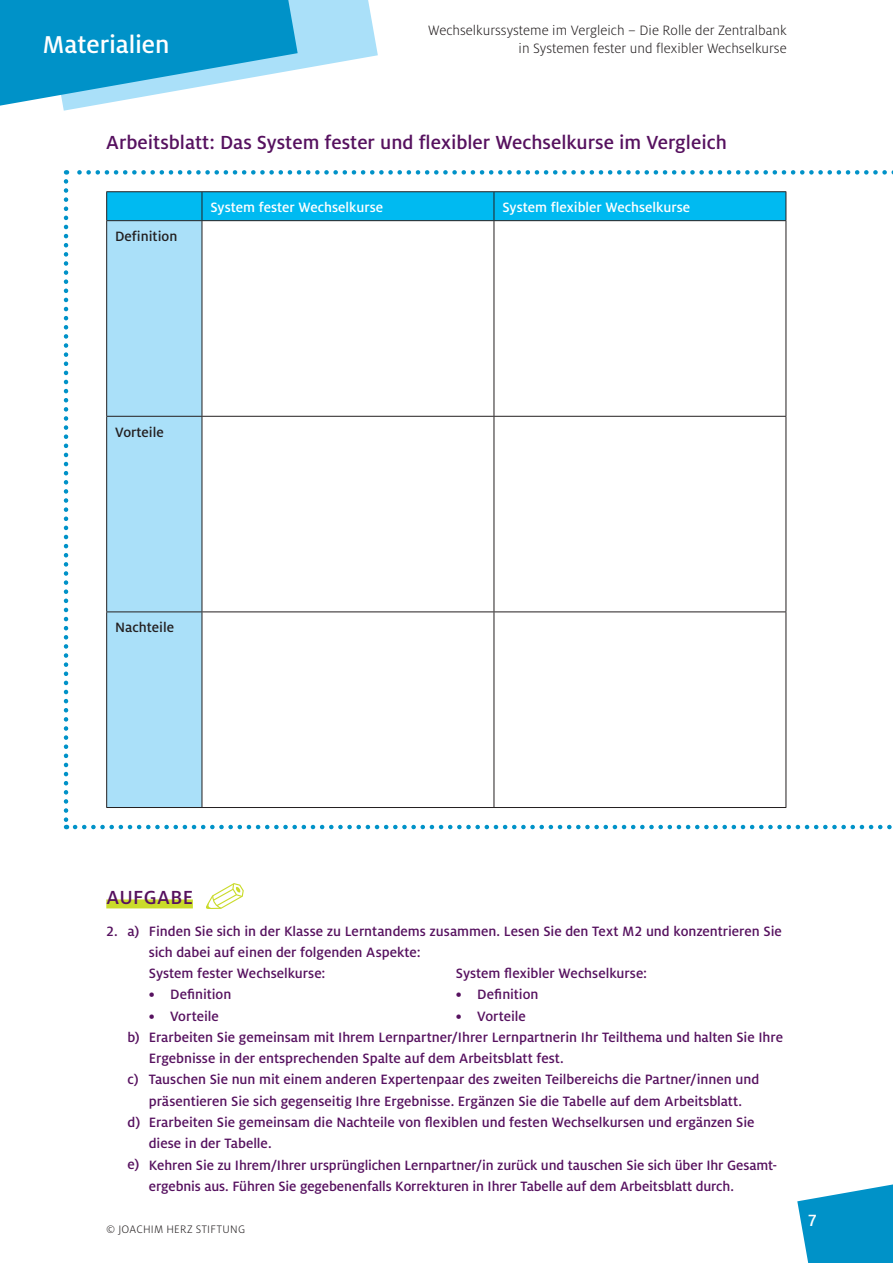
<style>
.page{position:relative;width:893px;height:1263px;background:#fff}
.page>*{position:absolute;margin:0;border:0;box-sizing:border-box;transform-origin:0 0}
.t1{font:500 27px "Milo OT";letter-spacing:-.005em;color:#fff}
.t2{font:500 21px "Milo OT";color:#56115f}
.t3{font:500 18px "Milo OT";color:#fff}
.t4{font:500 15px "Milo OT";color:#56115f}
.t5{font:300 15px/18px "Milo Pro";color:#231f20;text-align:right}
.t6{font:500 15px "Milo OT";color:#fff}
.t7{font:500 15px "Milo OT";color:#231f20}
.t8{font:300 12px "Milo Pro";letter-spacing:.025em;color:#231f20}
</style>
<div class="page">
<svg style="left:797px;top:1184px;width:96px;height:79px"></svg>
<svg style="left:0;top:0;width:378px;height:111px"></svg>
<div style="left:106px;top:899px;width:87px;height:9px;background:#cadb2a"></div>
<div style="left:107px;top:221px;width:95px;height:586px;background:#aae0f9"></div>
<hr style="left:106px;top:191px;width:96px;height:1px;background:#231f20">
<hr style="left:202px;top:191px;width:292px;height:1px;background:#231f20">
<hr style="left:494px;top:191px;width:292px;height:1px;background:#231f20">
<div style="left:106px;top:192px;width:681px;height:29px;background:#00baf1"></div>
<hr style="left:106px;top:220px;width:96px;height:1px;background:#231f20">
<hr style="left:106px;top:221px;width:1px;height:195px;background:#231f20">
<hr style="left:202px;top:220px;width:292px;height:1px;background:#231f20">
<hr style="left:202px;top:221px;width:1px;height:195px;background:#231f20">
<hr style="left:494px;top:220px;width:292px;height:1px;background:#231f20">
<hr style="left:494px;top:221px;width:1px;height:195px;background:#231f20">
<hr style="left:786px;top:221px;width:1px;height:195px;background:#231f20">
<hr style="left:106px;top:416px;width:96px;height:1px;background:#231f20">
<hr style="left:106px;top:417px;width:1px;height:194px;background:#231f20">
<hr style="left:202px;top:416px;width:292px;height:1px;background:#231f20">
<hr style="left:202px;top:417px;width:1px;height:194px;background:#231f20">
<hr style="left:494px;top:416px;width:292px;height:1px;background:#231f20">
<hr style="left:494px;top:417px;width:1px;height:194px;background:#231f20">
<hr style="left:786px;top:417px;width:1px;height:194px;background:#231f20">
<hr style="left:106px;top:611px;width:96px;height:1px;background:#231f20">
<hr style="left:106px;top:612px;width:1px;height:195px;background:#231f20">
<hr style="left:202px;top:611px;width:292px;height:1px;background:#231f20">
<hr style="left:202px;top:612px;width:1px;height:195px;background:#231f20">
<hr style="left:494px;top:611px;width:292px;height:1px;background:#231f20">
<hr style="left:494px;top:612px;width:1px;height:195px;background:#231f20">
<hr style="left:786px;top:612px;width:1px;height:195px;background:#231f20">
<hr style="left:106px;top:807px;width:96px;height:1px;background:#231f20">
<hr style="left:202px;top:807px;width:292px;height:1px;background:#231f20">
<hr style="left:494px;top:807px;width:292px;height:1px;background:#231f20">
<svg style="left:206px;top:883px;width:38px;height:26px"></svg>
<svg style="left:66px;top:170px;width:827px;height:5px"></svg>
<svg style="left:64px;top:181px;width:4px;height:648px"></svg>
<svg style="left:75px;top:825px;width:817px;height:4px"></svg>
<h1 class="t1" style="left:43px;top:30px;width:129px">Materialien</h1>
<p class="t5" style="left:428px;top:22px;width:360px">Wechselkurssysteme im Vergleich – Die Rolle der Zentralbank in Systemen fester und flexibler Wechselkurse</p>
<h2 class="t2" style="left:106px;top:131px;width:622px">Arbeitsblatt: Das System fester und flexibler Wechselkurse im Vergleich</h2>
<p class="t7" style="left:115px;top:228px;width:64px">Definition</p>
<p class="t6" style="left:210px;top:199px;width:174px">System fester Wechselkurse</p>
<p class="t6" style="left:502px;top:199px;width:189px">System flexibler Wechselkurse</p>
<p class="t7" style="left:115px;top:424px;width:50px">Vorteile</p>
<p class="t7" style="left:115px;top:619px;width:60px">Nachteile</p>
<h2 class="t2" style="left:106px;top:885px;width:88px">Aufgabe</h2>
<p class="t4" style="left:106px;top:922px;width:677px">2. a) Finden Sie sich in der Klasse zu Lerntandems zusammen. Lesen Sie den Text M2 und konzentrieren Sie</p>
<p class="t4" style="left:149px;top:944px;width:273px">sich dabei auf einen der folgenden Aspekte:</p>
<p class="t4" style="left:128px;top:965px;width:200px">System fester Wechselkurse:</p>
<p class="t4" style="left:149px;top:986px;width:84px">• Definition</p>
<p class="t4" style="left:149px;top:1008px;width:71px">• Vorteile</p>
<p class="t4" style="left:128px;top:1029px;width:657px">b) Erarbeiten Sie gemeinsam mit I hrem Lernpartner/I hrer Lernpartnerin I hr Teilthema und halten Sie I hre</p>
<p class="t4" style="left:149px;top:1050px;width:416px">Ergebnisse in der entsprechenden Spalte auf dem Arbeitsblatt fest.</p>
<p class="t4" style="left:128px;top:1071px;width:633px">c) Tauschen Sie nun mit einem anderen Expertenpaar des zweiten Teilbereichs die Partner/innen und</p>
<p class="t4" style="left:149px;top:1093px;width:595px">präsentieren Sie sich gegenseitig I hre Ergebnisse. Ergänzen Sie die Tabelle auf dem Arbeitsblatt.</p>
<p class="t4" style="left:128px;top:1114px;width:628px">d) Erarbeiten Sie gemeinsam die Nachteile von flexiblen und festen Wechselkursen und ergänzen Sie</p>
<p class="t4" style="left:149px;top:1135px;width:124px">diese in der Tabelle.</p>
<p class="t4" style="left:128px;top:1156px;width:651px">e) Kehren Sie zu I hrem/I hrer ursprünglichen Lernpartner/in zurück und tauschen Sie sich über I hr Gesamt-</p>
<p class="t4" style="left:149px;top:1178px;width:587px">ergebnis aus. Führen Sie gegebenenfalls Korrekturen in I hrer Tabelle auf dem Arbeitsblatt durch.</p>
<p class="t4" style="left:435px;top:965px;width:214px">System flexibler Wechselkurse:</p>
<p class="t4" style="left:456px;top:986px;width:84px">• Definition</p>
<p class="t4" style="left:456px;top:1008px;width:71px">• Vorteile</p>
<p class="t8" style="left:106px;top:1223px;width:140px">© Joachim H erz Stiftung</p>
<p class="t3" style="left:808px;top:1211px;width:11px">7</p>
</div>
